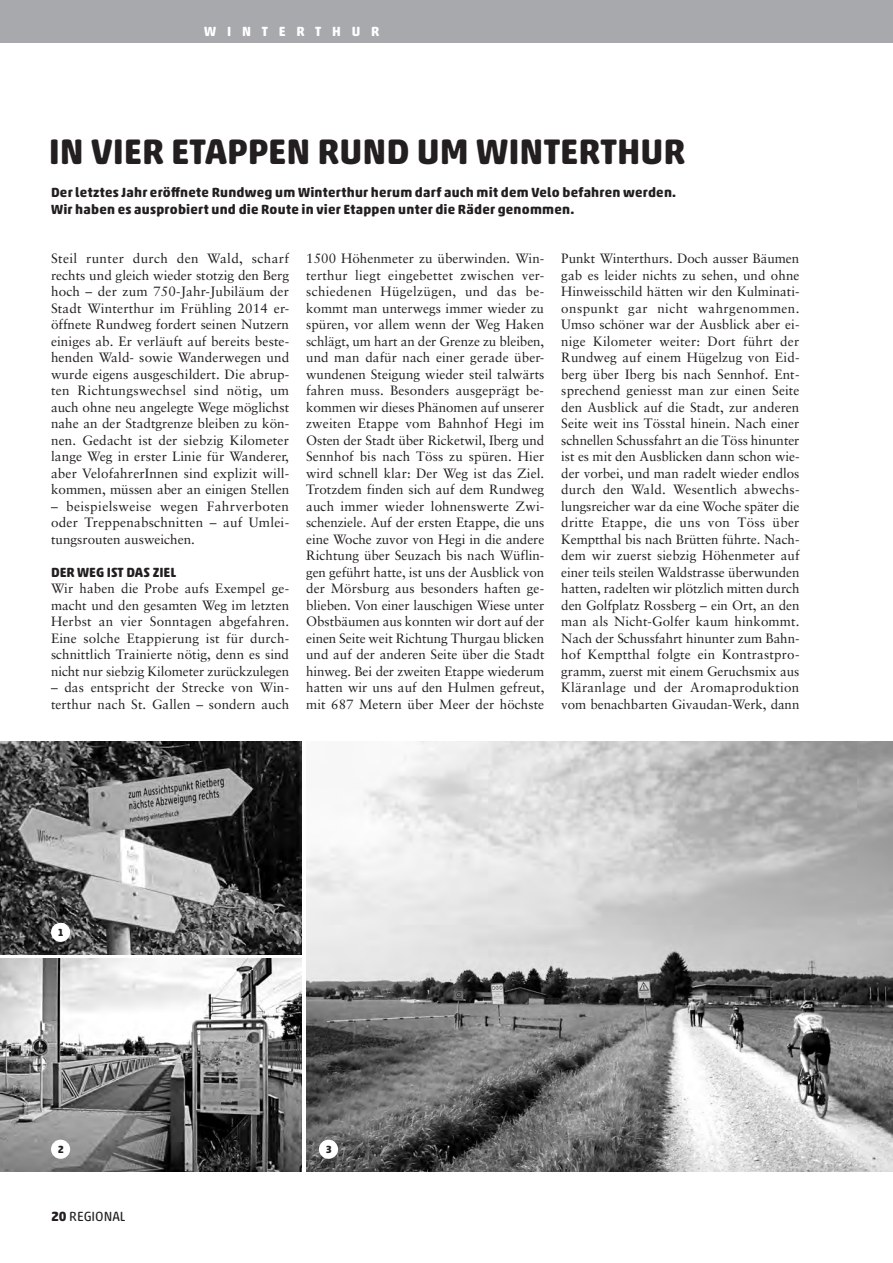
<style>
.page{position:relative;width:893px;height:1263px;background:#fff}
.page>*{position:absolute;margin:0;border:0;box-sizing:border-box;transform-origin:0 0}
._04_Titel_3_24_pt{font:700 36px "Akko Rounded Pro";color:#231f20}
._06_Lauftext{font:13.5px/16.5px "Sabon";letter-spacing:.005em;color:#231f20;text-align:justify}
._05_Lead{font:700 13.5px/16.5px "Akko Rounded Pro";letter-spacing:.015em;color:#231f20}
._07_Zwischentitel{font:700 13.5px "Akko Rounded Pro";color:#231f20}
.t1{font:13.5px "Akko Rounded Pro";color:#231f20}
._01_Rubrik{font:700 13.5px "Akko Rounded Pro";letter-spacing:.8em;color:#fff}
.t2{font:700 10.5px "Akko Rounded Pro";color:#231f20}
.s1{font-weight:700}
</style>
<div class="page">
<div style="left:0;top:0;width:893px;height:43px;background:#a8a9ad"></div>
<img style="left:0;top:959px;width:302px;height:212px">
<img style="left:306px;top:742px;width:587px;height:429px">
<img style="left:0;top:742px;width:302px;height:213px">
<div style="left:51px;top:923px;width:19px;height:19px;background:#fff;border-radius:50%"></div>
<div style="left:51px;top:1140px;width:19px;height:19px;background:#fff;border-radius:50%"></div>
<div style="left:319px;top:1140px;width:19px;height:19px;background:#fff;border-radius:50%"></div>
<p class="_01_Rubrik" style="left:204px;top:23px;width:177px">WINTERTHUR</p>
<p class="_04_Titel_3_24_pt" style="left:49px;top:130px;width:638px">IN VIER ETAPPEN RUND UM WINTERTHUR</p>
<p class="_05_Lead" style="left:51px;top:184px;width:627px">Der letztes Jahr eröffnete Rundweg um Winterthur herum darf auch mit dem Velo befahren werden.<br>Wir haben es ausprobiert und die Route in vier Etappen unter die Räder genommen.</p>
<p class="_06_Lauftext" style="left:51px;top:250px;width:240px">Steil runter durch den Wald, scharf rechts und gleich wieder stotzig den Berg hoch – der zum 750-Jahr-Jubiläum der Stadt Winterthur im Frühling 2014 er&shy;öffnete Rundweg fordert seinen Nutzern einiges ab. Er verläuft auf bereits beste&shy;henden Wald- sowie Wanderwegen und wurde eigens ausgeschildert. Die abrup&shy;ten Richtungswechsel sind nötig, um auch ohne neu angelegte Wege möglichst nahe an der Stadtgrenze bleiben zu kön&shy;nen. Gedacht ist der siebzig Kilometer lange Weg in erster Linie für Wanderer, aber VelofahrerInnen sind explizit will&shy;kommen, müssen aber an einigen Stellen</p>
<p class="_06_Lauftext" style="left:51px;top:498px;width:240px">– beispielsweise wegen Fahrverboten oder Treppenabschnitten – auf Umlei&shy;tungsrouten ausweichen.</p>
<p class="_07_Zwischentitel" style="left:51px;top:564px;width:127px">DER WEG IST DAS ZIEL</p>
<p class="_06_Lauftext" style="left:51px;top:580px;width:240px">Wir haben die Probe aufs Exempel ge&shy;macht und den gesamten Weg im letzten Herbst an vier Sonntagen abgefahren.<br>Eine solche Etappierung ist für durch&shy;schnittlich Trainierte nötig, denn es sind nicht nur siebzig Kilometer zurückzulegen</p>
<p class="_06_Lauftext" style="left:51px;top:679px;width:240px">– das entspricht der Strecke von Win&shy;terthur nach St. Gallen – sondern auch</p>
<p class="_06_Lauftext" style="left:306px;top:250px;width:240px">1500 Höhenmeter zu überwinden. Win&shy;terthur liegt eingebettet zwischen ver&shy;schiedenen Hügelzügen, und das be&shy;kommt man unterwegs immer wieder zu spüren, vor allem wenn der Weg Haken schlägt, um hart an der Grenze zu bleiben, und man dafür nach einer gerade über&shy;wundenen Steigung wieder steil talwärts fahren muss. Besonders ausgeprägt be&shy;kommen wir dieses Phänomen auf unserer zweiten Etappe vom Bahnhof Hegi im Osten der Stadt über Ricketwil, Iberg und Sennhof bis nach Töss zu spüren. Hier wird schnell klar: Der Weg ist das Ziel.<br>Trotzdem finden sich auf dem Rundweg auch immer wieder lohnenswerte Zwi&shy;schenziele. Auf der ersten Etappe, die uns eine Woche zuvor von Hegi in die andere Richtung über Seuzach bis nach Wüflin&shy;gen geführt hatte, ist uns der Ausblick von der Mörsburg aus besonders haften ge&shy;blieben. Von einer lauschigen Wiese unter Obstbäumen aus konnten wir dort auf der einen Seite weit Richtung Thurgau blicken und auf der anderen Seite über die Stadt hinweg. Bei der zweiten Etappe wiederum hatten wir uns auf den Hulmen gefreut, mit 687 Metern über Meer der höchste</p>
<p class="_06_Lauftext" style="left:561px;top:250px;width:240px">Punkt Winterthurs. Doch ausser Bäumen gab es leider nichts zu sehen, und ohne Hinweisschild hätten wir den Kulminati&shy;onspunkt gar nicht wahrgenommen.<br>Umso schöner war der Ausblick aber ei&shy;nige Kilometer weiter: Dort führt der Rundweg auf einem Hügelzug von Eid&shy;berg über Iberg bis nach Sennhof. Ent&shy;sprechend geniesst man zur einen Seite den Ausblick auf die Stadt, zur anderen Seite weit ins Tösstal hinein. Nach einer schnellen Schussfahrt an die Töss hinunter ist es mit den Ausblicken dann schon wie&shy;der vorbei, und man radelt wieder endlos durch den Wald. Wesentlich abwechs&shy;lungsreicher war da eine Woche später die dritte Etappe, die uns von Töss über Kemptthal bis nach Brütten führte. Nach&shy;dem wir zuerst siebzig Höhenmeter auf einer teils steilen Waldstrasse überwunden hatten, radelten wir plötzlich mitten durch den Golfplatz Rossberg – ein Ort, an den man als Nicht-Golfer kaum hinkommt.<br>Nach der Schussfahrt hinunter zum Bahn&shy;hof Kemptthal folgte ein Kontrastpro&shy;gramm, zuerst mit einem Geruchsmix aus Kläranlage und der Aromaproduktion vom benachbarten Givaudan-Werk, dann</p>
<p class="t2" style="left:58px;top:926px;width:8px">1</p>
<p class="t2" style="left:58px;top:1143px;width:8px">2</p>
<p class="t2" style="left:326px;top:1143px;width:8px">3</p>
<p class="t1" style="left:51px;top:1208px;width:76px"><span class="s1">20</span> REGIONAL</p>
</div>
